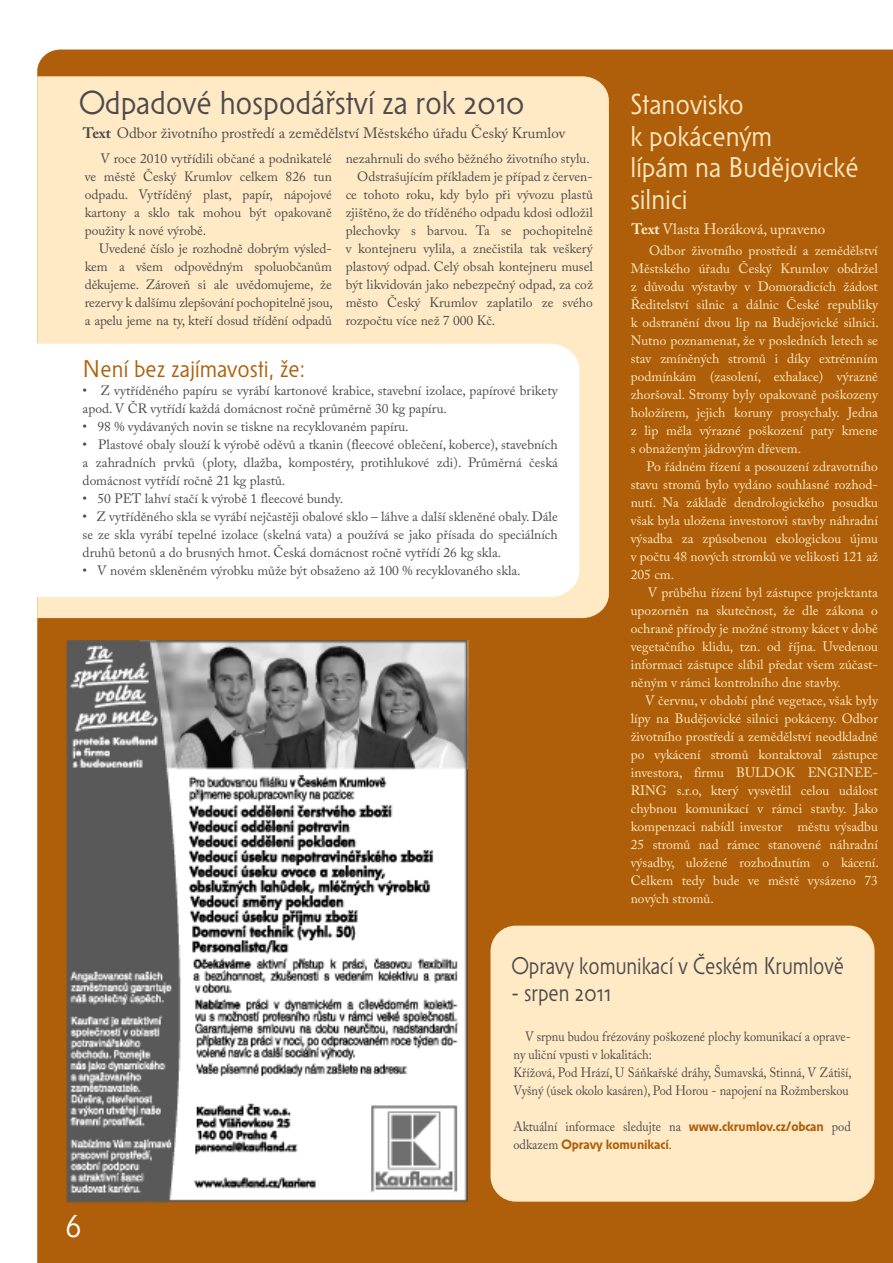
<style>
.page{position:relative;width:893px;height:1263px;background:#fff}
.page>*{position:absolute;margin:0;border:0;box-sizing:border-box;transform-origin:0 0}
.t1{font:33px "Solpera OSF";letter-spacing:-.005em;color:#4b4b4d}
.t2{font:31.5px "Solpera OSF";color:#fff}
.t3{font:28.5px/31.5px "Solpera OSF";color:#ffeac5}
.t4{font:24px "Solpera OSF";color:#4b4b4d;scale:.92 1}
.t5{font:24px "Solpera OSF";color:#af5f09}
.t6{font:15px "Adobe Caslon Pro";color:#4b4b4d}
.t7{font:15px "Adobe Caslon Pro";color:#ffeac5}
.t8{font:13.5px/18px "Adobe Caslon Pro";color:#4b4b4d;text-align:justify}
.t9{font:13.5px/18px "Adobe Caslon Pro";color:#ffeac5;text-align:justify}
.t10{font:13.5px/18px "Adobe Caslon Pro";color:#4b4b4d;scale:.92 1}
.t11{font:700 13.5px "Solpera OSF";letter-spacing:-.01em;color:#af5f09}
.s1{font-weight:700}
.s2{font-family:"Solpera OSF";font-weight:700;color:#af5f09}
.s3{font-family:"Adobe Caslon Pro";font-weight:400;color:#4b4b4d}
</style>
<div class="page">
<div style="left:37px;top:50px;width:856px;height:1213px;background:#af5f09"></div>
<div style="left:490px;top:926px;width:384px;height:276px;background:#ffeac5;border-radius:26px"></div>
<div style="left:37px;top:76px;width:572px;height:542px;background:#ffeac5"></div>
<svg style="left:37px;top:344px;width:542px;height:253px"></svg>
<img style="left:66px;top:640px;width:402px;height:563px">
<h1 class="t1" style="left:80px;top:84px;width:446px">Odpadové hospodářství za rok 2010</h1>
<h3 class="t3" style="left:630px;top:90px;width:230px">Stanovisko<br>k pokáceným<br>lípám na Budějovické silnici</h3>
<p class="t7" style="left:632px;top:220px;width:195px"><span class="s1">Text</span> Vlasta Horáková, upraveno</p>
<p class="t6" style="left:83px;top:124px;width:484px"><span class="s1">Text</span> Odbor životního prostředí a zemědělství Městského úřadu Český Krumlov</p>
<p class="t8" style="left:85px;top:149px;width:249px;text-indent:16px">V roce 2010 vytřídili občané a podnikatelé ve městě Český Krumlov celkem 826 tun odpadu. Vytříděný plast, papír, nápojové kartony a sklo tak mohou být opakovaně použity k nové výrobě.</p>
<p class="t8" style="left:85px;top:239px;width:250px;text-indent:14px">Uvedené číslo je rozhodně dobrým výsled&shy;kem a všem odpovědným spoluobčanům děkujeme. Zároveň si ale uvědomujeme, že rezervy k dalšímu zlepšování pochopitelně jsou, a apelu jeme na ty, kteří dosud třídění odpadů</p>
<p class="t9" style="left:631px;top:241px;width:250px;text-indent:18px">Odbor životního prostředí a zemědělství Městského úřadu Český Krumlov obdržel z důvodu výstavby v Domoradicích žádost Ředitelství silnic a dálnic České republiky k odstranění dvou lip na Budějovické silnici.<br>Nutno poznamenat, že v posledních letech se stav zmíněných stromů i díky extrémním podmínkám (zasolení, exhalace) výrazně zhoršoval. Stromy byly opakovaně poškozeny holožírem, jejich koruny prosychaly. Jedna z lip měla výrazné poškození paty kmene s obnaženým jádrovým dřevem.</p>
<p class="t9" style="left:631px;top:457px;width:249px;text-indent:16px">Po řádném řízení a posouzení zdravotního stavu stromů bylo vydáno souhlasné rozhod&shy;nutí. Na základě dendrologického posudku však byla uložena investorovi stavby náhradní výsadba za způsobenou ekologickou újmu v počtu 48 nových stromků ve velikosti 121 až 205 cm.</p>
<p class="t9" style="left:631px;top:583px;width:249px;text-indent:17px">V průběhu řízení byl zástupce projektanta upozorněn na skutečnost, že dle zákona o ochraně přírody je možné stromy kácet v době vegetačního klidu, tzn. od října. Uvedenou informaci zástupce slíbil předat všem zúčast&shy;něným v rámci kontrolního dne stavby.</p>
<p class="t9" style="left:631px;top:691px;width:250px;text-indent:14px">V červnu, v období plné vegetace, však byly lípy na Budějovické silnici pokáceny. Odbor životního prostředí a zemědělství neodkladně po vykácení stromů kontaktoval zástupce investora, firmu BULDOK ENGINEE-RING s.r.o, který vysvětlil celou událost chybnou komunikací v rámci stavby. Jako kompenzaci nabídl investor městu výsadbu 25 stromů nad rámec stanovené náhradní výsadby, uložené rozhodnutím o kácení.<br>Celkem tedy bude ve městě vysázeno 73 nových stromů.</p>
<p class="t8" style="left:346px;top:149px;width:246px">nezahrnuli do svého běžného životního stylu.</p>
<p class="t8" style="left:357px;top:167px;width:237px">Odstrašujícím příkladem je případ z červen-</p>
<p class="t8" style="left:346px;top:185px;width:249px">ce tohoto roku, kdy bylo při vývozu plastů</p>
<p class="t8" style="left:346px;top:203px;width:249px">zjištěno, že do tříděného odpadu kdosi odložil</p>
<p class="t8" style="left:346px;top:221px;width:249px">plechovky s barvou. Ta se pochopitelně</p>
<p class="t8" style="left:346px;top:239px;width:249px">v kontejneru vylila, a znečistila tak veškerý</p>
<p class="t8" style="left:346px;top:257px;width:249px">plastový odpad. Celý obsah kontejneru musel</p>
<p class="t8" style="left:346px;top:275px;width:249px">být likvidován jako nebezpečný odpad, za což</p>
<p class="t8" style="left:346px;top:293px;width:249px">město Český Krumlov zaplatilo ze svého</p>
<p class="t8" style="left:346px;top:311px;width:151px">rozpočtu více než 7 000 Kč.</p>
<h3 class="t5" style="left:83px;top:355px;width:224px">Není bez zajímavosti, že:</h3>
<p class="t8" style="left:83px;top:382px;width:477px">• Z vytříděného papíru se vyrábí kartonové krabice, stavební izolace, papírové brikety apod. V ČR vytřídí každá domácnost ročně průměrně 30 kg papíru.</p>
<p class="t8" style="left:83px;top:418px;width:328px">• 98 % vydávaných novin se tiskne na recyklovaném papíru.</p>
<p class="t8" style="left:83px;top:436px;width:477px">• Plastové obaly slouží k výrobě oděvů a tkanin (fleecové oblečení, koberce), stavebních a zahradních prvků (ploty, dlažba, kompostéry, protihlukové zdi). Průměrná česká domácnost vytřídí ročně 21 kg plastů.</p>
<p class="t8" style="left:83px;top:490px;width:262px">• 50 PET lahví stačí k výrobě 1 fleecové bundy.</p>
<p class="t8" style="left:83px;top:508px;width:477px">• Z vytříděného skla se vyrábí nejčastěji obalové sklo – láhve a další skleněné obaly. Dále se ze skla vyrábí tepelné izolace (skelná vata) a používá se jako přísada do speciálních druhů betonů a do brusných hmot. Česká domácnost ročně vytřídí 26 kg skla.</p>
<p class="t8" style="left:83px;top:562px;width:440px">• V novém skleněném výrobku může být obsaženo až 100 % recyklovaného skla.</p>
<h2 class="t2" style="left:66px;top:1208px;width:18px">6</h2>
<h3 class="t4" style="left:512px;top:951px;width:363px">Opravy komunikací v Českém Krumlově</h3>
<h3 class="t4" style="left:512px;top:978px;width:109px">- srpen 2011</h3>
<p class="t10" style="left:513px;top:1027px;width:369px;text-indent:12px">V srpnu budou frézovány poškozené plochy komunikací a oprave&shy;ny uliční vpusti v lokalitách:<br>Křížová, Pod Hrází, U Sáňkařské dráhy, Šumavská, Stinná, V Zátiší, Vyšný (úsek okolo kasáren), Pod Horou - napojení na Rožmberskou</p>
<p class="t10" style="left:513px;top:1117px;width:368px">Aktuální informace sledujte na <span class="s2">www.ckrumlov.cz/obcan</span> pod</p>
<p class="t11" style="left:513px;top:1136px;width:160px"><span class="s3">odkazem</span> Opravy komunikací<span class="s3">.</span></p>
</div>
